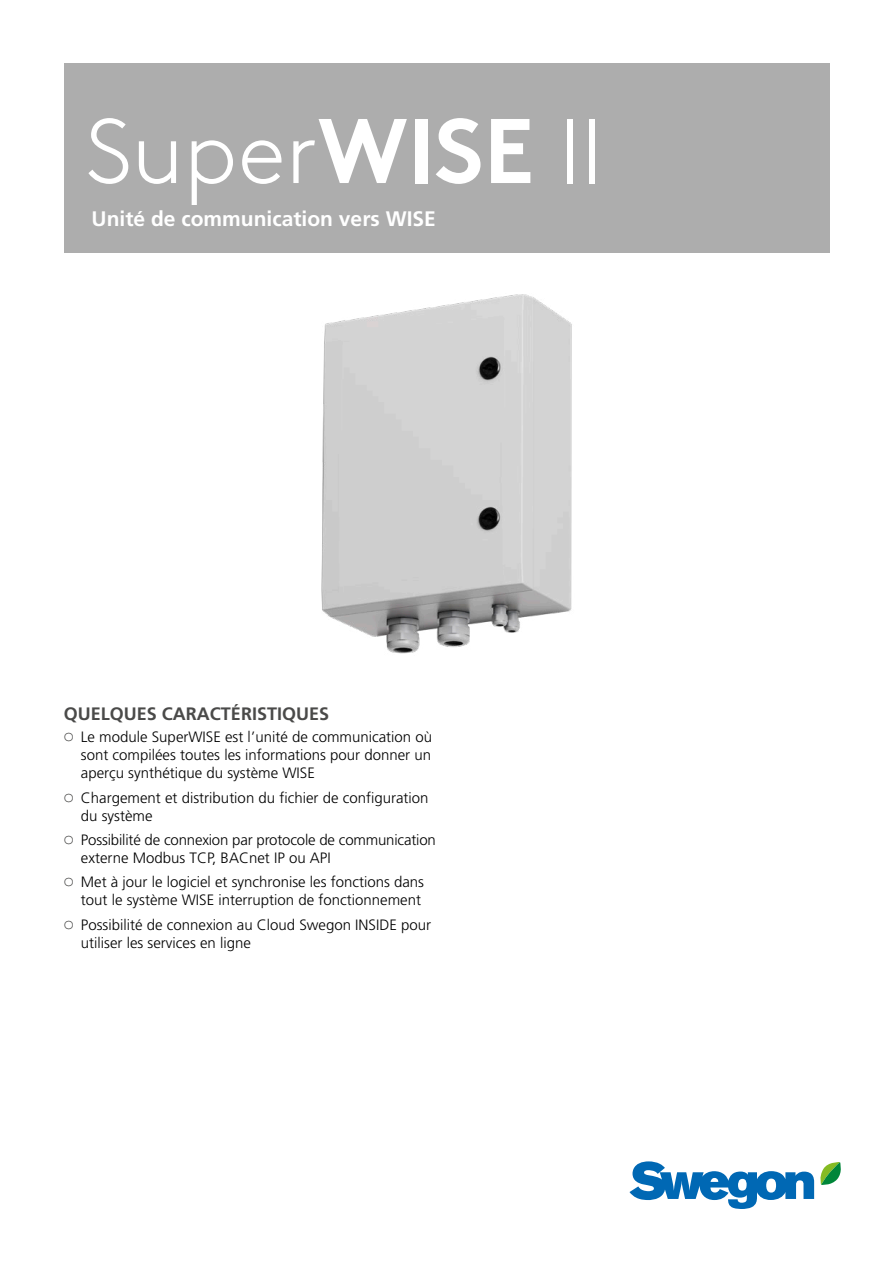
<style>
.page{position:relative;width:893px;height:1263px;background:#fff}
.page>*{position:absolute;margin:0;border:0;box-sizing:border-box;transform-origin:0 0}
.t1{font:300 91.5px "Swegon Brown";color:#fff}
.t2{font:700 21px "Frutiger LT Pro";color:#fff}
.t3{font:700 18px "Frutiger LT Pro";color:#4a4a49}
.t4{font:300 15px/18px "Frutiger LT Pro";color:#000}
.s1{font-weight:700}
.s2{font-family:"Nimbus Rom D";font-weight:400;color:#4a4a49}
</style>
<div class="page">
<div style="left:64px;top:64px;width:765px;height:189px;background:#adadad"></div>
<svg style="left:629px;top:1161px;width:212px;height:48px"></svg>
<img style="left:321px;top:294px;width:251px;height:360px">
<h1 class="t1" style="left:85px;top:84px;width:519px">Super<span class="s1">WISE</span> II</h1>
<h2 class="t2" style="left:92px;top:206px;width:346px">Unité de communication vers WISE</h2>
<p class="t3" style="left:64px;top:703px;width:267px">QUELQUES CARACTÉRISTIQUES</p>
<p class="t4" style="left:81px;top:728px;width:353px;text-align:justify;text-indent:-17px"><span class="s2">○</span> Le module SuperWISE est l’unité de communication où sont compilées toutes les informations pour donner un aperçu synthétique du système WISE</p>
<p class="t4" style="left:81px;top:788px;width:349px;text-indent:-17px"><span class="s2">○</span> Chargement et distribution du fichier de configuration du système</p>
<p class="t4" style="left:81px;top:831px;width:356px;text-indent:-17px"><span class="s2">○</span> Possibilité de connexion par protocole de communication externe Modbus TCP, BACnet IP ou API</p>
<p class="t4" style="left:64px;top:873px;width:362px;text-align:right"><span class="s2">○</span> Met à jour le logiciel et synchronise les fonctions dans tout le système WISE interruption de fonctionnement</p>
<p class="t4" style="left:81px;top:915px;width:352px;text-indent:-17px"><span class="s2">○</span> Possibilité de connexion au Cloud Swegon INSIDE pour utiliser les services en ligne</p>
</div>
